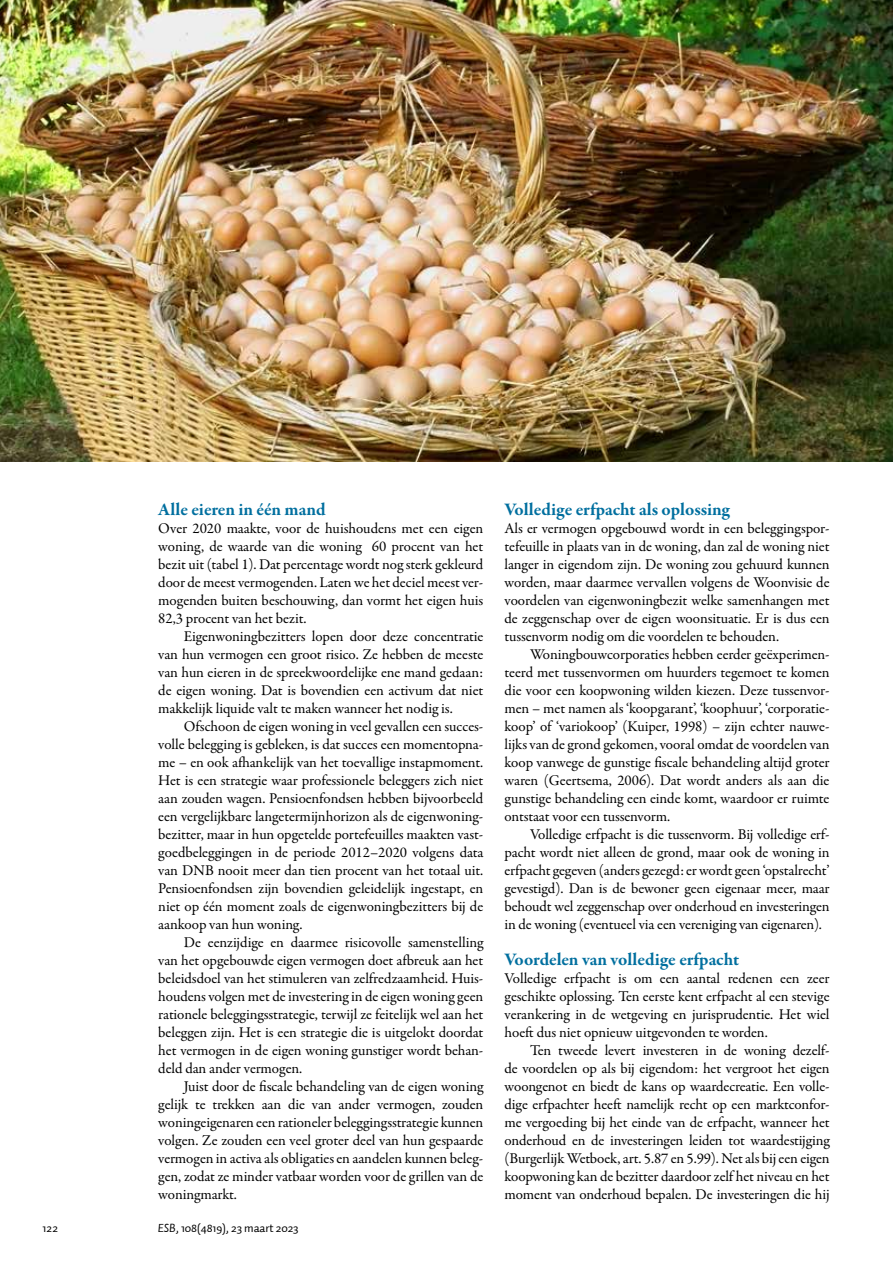
<style>
.page{position:relative;width:893px;height:1263px;background:#fff}
.page>*{position:absolute;margin:0;border:0;box-sizing:border-box;transform-origin:0 0}
.t1{font:700 18px "Garamond Premr Pro";color:#006f9f}
.t2{font:15px/18px "Garamond Premr Pro";letter-spacing:-.01em;color:#000;text-align:justify}
.t3{font:12px "Auto 1";letter-spacing:-.005em;color:#000}
.s1{font-style:italic}
</style>
<div class="page">
<img style="left:0;top:0;width:893px;height:461px">
<p class="t1" style="left:158px;top:498px;width:169px">Alle eieren in één mand</p>
<p class="t2" style="left:158px;top:520px;width:327px">Over 2020 maakte, voor de huishoudens met een eigen woning, de waarde van die woning 60 procent van het bezit uit (tabel 1). Dat percentage wordt nog sterk gekleurd door de meest vermogenden. Laten we het deciel meest ver&shy;mogenden buiten beschouwing, dan vormt het eigen huis 82,3 procent van het bezit.</p>
<p class="t2" style="left:158px;top:628px;width:327px;text-indent:26px">Eigenwoningbezitters lopen door deze concentratie van hun vermogen een groot risico. Ze hebben de meeste van hun eieren in de spreekwoordelijke ene mand gedaan: de eigen woning. Dat is bovendien een activum dat niet makkelijk liquide valt te maken wanneer het nodig is.</p>
<p class="t2" style="left:158px;top:718px;width:327px;text-indent:26px">Ofschoon de eigen woning in veel gevallen een succes&shy;volle belegging is gebleken, is dat succes een momentopna&shy;me – en ook afhankelijk van het toevallige instapmoment.<br>Het is een strategie waar professionele beleggers zich niet aan zouden wagen. Pensioenfondsen hebben bijvoorbeeld een vergelijkbare langetermijnhorizon als de eigenwoning&shy;bezitter, maar in hun opgetelde portefeuilles maakten vast&shy;goedbeleggingen in de periode 2012–2020 volgens data van DNB nooit meer dan tien procent van het totaal uit.<br>Pensioenfondsen zijn bovendien geleidelijk ingestapt, en niet op één moment zoals de eigenwoningbezitters bij de aankoop van hun woning.</p>
<p class="t2" style="left:158px;top:934px;width:327px;text-indent:26px">De eenzijdige en daarmee risicovolle samenstelling van het opgebouwde eigen vermogen doet afbreuk aan het beleidsdoel van het stimuleren van zelfredzaamheid. Huis&shy;houdens volgen met de investering in de eigen woning geen rationele beleggingsstrategie, terwijl ze feitelijk wel aan het beleggen zijn. Het is een strategie die is uitgelokt doordat het vermogen in de eigen woning gunstiger wordt behan&shy;deld dan ander vermogen.</p>
<p class="t2" style="left:158px;top:1078px;width:327px;text-indent:26px">Juist door de fiscale behandeling van de eigen woning gelijk te trekken aan die van ander vermogen, zouden woningeigenaren een rationeler beleggingsstrategie kunnen volgen. Ze zouden een veel groter deel van hun gespaarde vermogen in activa als obligaties en aandelen kunnen beleg&shy;gen, zodat ze minder vatbaar worden voor de grillen van de woningmarkt.</p>
<p class="t3" style="left:43px;top:1221px;width:17px">122</p>
<p class="t3" style="left:158px;top:1221px;width:142px"><span class="s1">ESB</span>, 108(4819), 23 maart 2023</p>
<p class="t1" style="left:505px;top:498px;width:227px">Volledige erfpacht als oplossing</p>
<p class="t2" style="left:505px;top:520px;width:327px">Als er vermogen opgebouwd wordt in een beleggingspor&shy;tefeuille in plaats van in de woning, dan zal de woning niet langer in eigendom zijn. De woning zou gehuurd kunnen worden, maar daarmee vervallen volgens de Woonvisie de voordelen van eigenwoningbezit welke samenhangen met de zeggenschap over de eigen woonsituatie. Er is dus een tussenvorm nodig om die voordelen te behouden.</p>
<p class="t2" style="left:505px;top:646px;width:327px;text-indent:26px">Woningbouwcorporaties hebben eerder geëxperimen&shy;teerd met tussenvormen om huurders tegemoet te komen die voor een koopwoning wilden kiezen. Deze tussenvor&shy;men – met namen als ‘koopgarant’, ‘koophuur’, ‘corporatie&shy;koop’ of ‘variokoop’ (Kuiper, 1998) – zijn echter nauwe&shy;lijks van de grond gekomen, vooral omdat de voordelen van koop vanwege de gunstige fiscale behandeling altijd groter waren (Geertsema, 2006). Dat wordt anders als aan die gunstige behandeling een einde komt, waardoor er ruimte ontstaat voor een tussenvorm.</p>
<p class="t2" style="left:505px;top:826px;width:327px;text-indent:26px">Volledige erfpacht is die tussenvorm. Bij volledige erf&shy;pacht wordt niet alleen de grond, maar ook de woning in erfpacht gegeven (anders gezegd: er wordt geen ‘opstalrecht’ gevestigd). Dan is de bewoner geen eigenaar meer, maar behoudt wel zeggenschap over onderhoud en investeringen in de woning (eventueel via een vereniging van eigenaren).</p>
<p class="t1" style="left:505px;top:948px;width:236px">Voordelen van volledige erfpacht</p>
<p class="t2" style="left:505px;top:970px;width:327px">Volledige erfpacht is om een aantal redenen een zeer geschikte oplossing. Ten eerste kent erfpacht al een stevige verankering in de wetgeving en jurisprudentie. Het wiel hoeft dus niet opnieuw uitgevonden te worden.</p>
<p class="t2" style="left:505px;top:1042px;width:327px;text-indent:26px">Ten tweede levert investeren in de woning dezelf&shy;de voordelen op als bij eigendom: het vergroot het eigen woongenot en biedt de kans op waardecreatie. Een volle&shy;dige erfpachter heeft namelijk recht op een marktconfor&shy;me vergoeding bij het einde van de erfpacht, wanneer het onderhoud en de investeringen leiden tot waardestijging (Burgerlijk Wetboek, art. 5.87 en 5.99). Net als bij een eigen koopwoning kan de bezitter daardoor zelf het niveau en het moment van onderhoud bepalen. De investeringen die hij</p>
</div>
